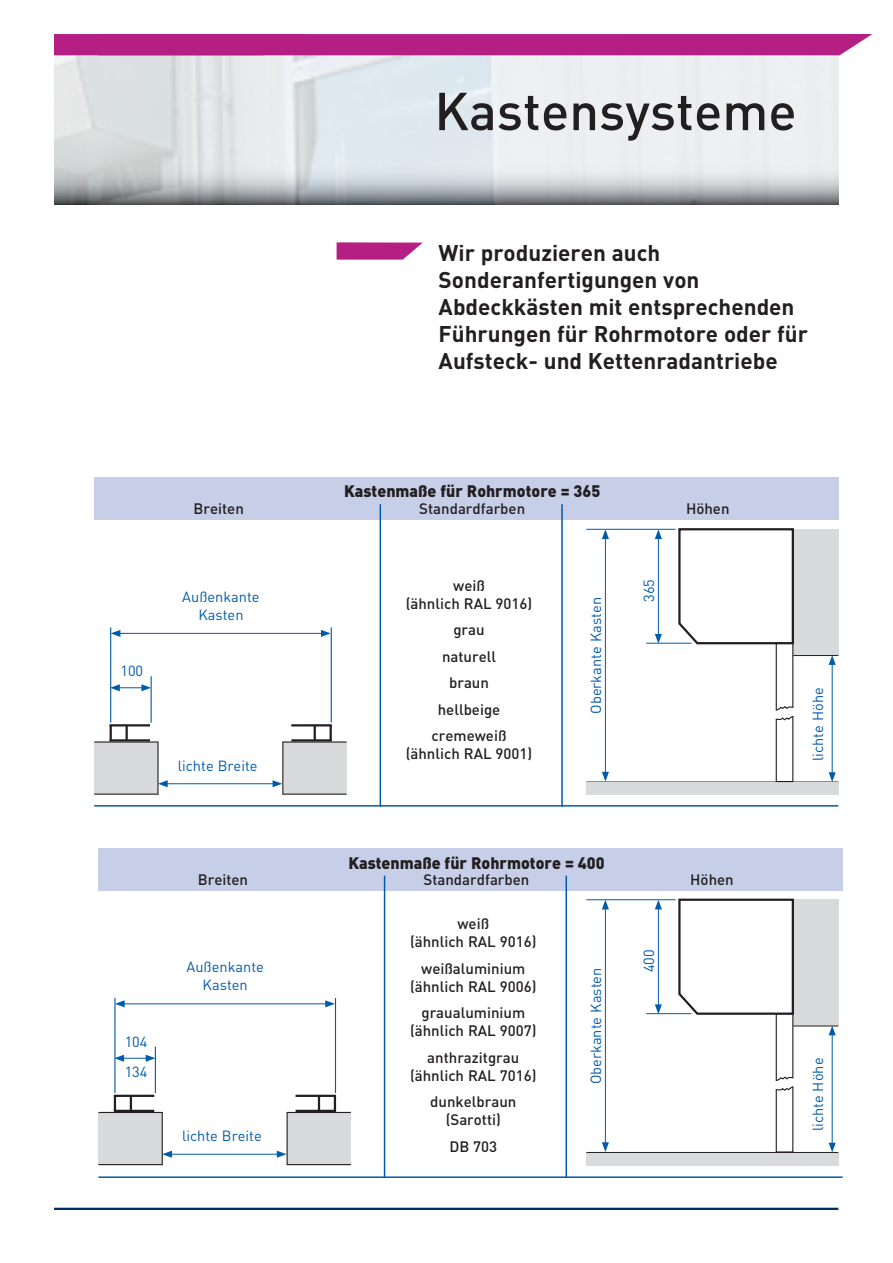
<style>
.page{position:relative;width:893px;height:1263px;background:#fff}
.page>*{position:absolute;margin:0;border:0;box-sizing:border-box;transform-origin:0 0}
.t1{font:500 52.5px "DIN";color:#231f20}
.t2{font:700 22.5px/27px "DIN";color:#231f20}
.t3{font:900 16.5px "DIN";color:#231f20}
.t4{font:500 15px/18px "DIN";color:#231f20;text-align:center}
.t5{font:14.55px/18px "DIN";color:#015aaa;text-align:center}
</style>
<div class="page">
<svg style="left:337px;top:242px;width:86px;height:18px;background:#c04296"></svg>
<hr style="left:54px;top:1208px;width:784px;height:2px;background:#002d66">
<svg style="left:54px;top:55px;width:784px;height:149px;background:#d8dcdf"></svg>
<div style="left:54px;top:34px;width:818px;height:21px;background:#b51e83"></div>
<div style="left:94px;top:477px;width:744px;height:43px;background:#c7cee8"></div>
<hr style="left:380px;top:504px;width:1px;height:302px;background:#015aaa">
<hr style="left:94px;top:805px;width:744px;height:1px;background:#015aaa">
<hr style="left:561px;top:504px;width:2px;height:302px;background:#015aaa">
<div style="left:98px;top:849px;width:745px;height:42px;background:#c7cee8"></div>
<hr style="left:384px;top:875px;width:1px;height:303px;background:#015aaa">
<hr style="left:98px;top:1176px;width:745px;height:2px;background:#015aaa">
<hr style="left:565px;top:875px;width:2px;height:303px;background:#015aaa">
<hr style="left:165px;top:783px;width:110px;height:1px;background:#015aaa">
<svg style="left:273px;top:780px;width:9px;height:7px"></svg>
<svg style="left:159px;top:780px;width:9px;height:7px"></svg>
<hr style="left:118px;top:633px;width:205px;height:1px;background:#015aaa">
<svg style="left:321px;top:630px;width:10px;height:7px"></svg>
<svg style="left:111px;top:630px;width:9px;height:7px"></svg>
<div style="left:94px;top:742px;width:64px;height:51px;background:#d9dadc"></div>
<div style="left:283px;top:742px;width:63px;height:51px;background:#d9dadc"></div>
<hr style="left:110px;top:627px;width:1px;height:95px;background:#015aaa">
<hr style="left:331px;top:627px;width:1px;height:95px;background:#015aaa">
<svg style="left:110px;top:684px;width:41px;height:7px"></svg>
<hr style="left:151px;top:676px;width:1px;height:46px;background:#015aaa">
<hr style="left:110px;top:739px;width:40px;height:2px;background:#231f20">
<hr style="left:110px;top:724px;width:40px;height:2px;background:#231f20">
<svg style="left:110px;top:726px;width:2px;height:13px"></svg>
<svg style="left:126px;top:726px;width:2px;height:14px"></svg>
<hr style="left:291px;top:739px;width:41px;height:2px;background:#231f20">
<hr style="left:291px;top:724px;width:41px;height:2px;background:#231f20">
<svg style="left:330px;top:726px;width:2px;height:14px"></svg>
<svg style="left:314px;top:726px;width:2px;height:13px"></svg>
<hr style="left:94px;top:741px;width:64px;height:1px;background:#231f20">
<hr style="left:94px;top:793px;width:64px;height:2px;background:#231f20">
<hr style="left:157px;top:741px;width:2px;height:54px;background:#231f20">
<hr style="left:282px;top:741px;width:1px;height:54px;background:#231f20">
<hr style="left:283px;top:741px;width:64px;height:1px;background:#231f20">
<hr style="left:283px;top:793px;width:64px;height:2px;background:#231f20">
<div style="left:793px;top:529px;width:45px;height:126px;background:#d9dadc"></div>
<hr style="left:658px;top:537px;width:1px;height:99px;background:#015aaa">
<svg style="left:655px;top:530px;width:7px;height:9px"></svg>
<svg style="left:655px;top:634px;width:7px;height:9px"></svg>
<hr style="left:832px;top:662px;width:1px;height:113px;background:#015aaa">
<svg style="left:829px;top:656px;width:7px;height:9px"></svg>
<svg style="left:829px;top:772px;width:7px;height:9px"></svg>
<hr style="left:605px;top:537px;width:1px;height:237px;background:#015aaa">
<svg style="left:602px;top:530px;width:7px;height:9px"></svg>
<svg style="left:602px;top:772px;width:7px;height:9px"></svg>
<hr style="left:586px;top:529px;width:90px;height:1px;background:#015aaa">
<hr style="left:586px;top:781px;width:252px;height:1px;background:#231f20">
<hr style="left:646px;top:643px;width:45px;height:1px;background:#015aaa">
<hr style="left:793px;top:655px;width:45px;height:1px;background:#231f20">
<div style="left:586px;top:782px;width:252px;height:13px;background:#d9dadc"></div>
<svg style="left:677px;top:528px;width:118px;height:255px"></svg>
<hr style="left:170px;top:1154px;width:109px;height:1px;background:#015aaa">
<svg style="left:277px;top:1151px;width:10px;height:7px"></svg>
<svg style="left:163px;top:1151px;width:9px;height:7px"></svg>
<hr style="left:122px;top:1003px;width:206px;height:1px;background:#015aaa">
<svg style="left:325px;top:1000px;width:10px;height:7px"></svg>
<svg style="left:116px;top:1000px;width:9px;height:7px"></svg>
<div style="left:98px;top:1113px;width:64px;height:51px;background:#d9dadc"></div>
<div style="left:287px;top:1113px;width:64px;height:51px;background:#d9dadc"></div>
<hr style="left:114px;top:998px;width:2px;height:95px;background:#015aaa">
<hr style="left:335px;top:998px;width:1px;height:95px;background:#015aaa">
<svg style="left:114px;top:1055px;width:41px;height:7px"></svg>
<hr style="left:155px;top:1047px;width:1px;height:46px;background:#015aaa">
<hr style="left:114px;top:1110px;width:40px;height:2px;background:#231f20">
<hr style="left:114px;top:1095px;width:40px;height:2px;background:#231f20">
<svg style="left:114px;top:1097px;width:2px;height:13px"></svg>
<svg style="left:130px;top:1097px;width:2px;height:13px"></svg>
<hr style="left:296px;top:1110px;width:40px;height:2px;background:#231f20">
<hr style="left:296px;top:1095px;width:40px;height:2px;background:#231f20">
<svg style="left:334px;top:1097px;width:2px;height:13px"></svg>
<svg style="left:318px;top:1097px;width:2px;height:13px"></svg>
<hr style="left:98px;top:1112px;width:64px;height:1px;background:#231f20">
<hr style="left:98px;top:1164px;width:64px;height:1px;background:#231f20">
<hr style="left:162px;top:1112px;width:1px;height:53px;background:#231f20">
<hr style="left:287px;top:1112px;width:1px;height:53px;background:#231f20">
<hr style="left:287px;top:1112px;width:64px;height:1px;background:#231f20">
<hr style="left:287px;top:1164px;width:64px;height:1px;background:#231f20">
<div style="left:793px;top:900px;width:45px;height:126px;background:#d9dadc"></div>
<hr style="left:658px;top:907px;width:1px;height:100px;background:#015aaa">
<svg style="left:655px;top:900px;width:7px;height:9px"></svg>
<svg style="left:655px;top:1004px;width:7px;height:9px"></svg>
<hr style="left:832px;top:1033px;width:1px;height:112px;background:#015aaa">
<svg style="left:829px;top:1026px;width:7px;height:9px"></svg>
<svg style="left:829px;top:1143px;width:7px;height:9px"></svg>
<hr style="left:605px;top:907px;width:1px;height:238px;background:#015aaa">
<svg style="left:602px;top:900px;width:7px;height:9px"></svg>
<svg style="left:602px;top:1142px;width:7px;height:10px"></svg>
<hr style="left:586px;top:899px;width:90px;height:1px;background:#015aaa">
<hr style="left:586px;top:1152px;width:252px;height:1px;background:#231f20">
<hr style="left:646px;top:1013px;width:45px;height:1px;background:#015aaa">
<hr style="left:793px;top:1025px;width:45px;height:1px;background:#231f20">
<div style="left:586px;top:1153px;width:252px;height:12px;background:#d9dadc"></div>
<svg style="left:677px;top:898px;width:118px;height:254px"></svg>
<h1 class="t1" style="left:434px;top:78px;width:364px">Kastensysteme</h1>
<h2 class="t2" style="left:439px;top:239px;width:371px">Wir produzieren auch<br>Sonderanfertigungen von<br>Abdeckkästen mit entsprechenden<br>Führungen für Rohrmotore oder für<br>Aufsteck- und Kettenradantriebe</h2>
<p class="t5" style="left:120px;top:662px;width:24px">100</p>
<p class="t3" style="left:344px;top:480px;width:258px">Kastenmaße für Rohrmotore = 365</p>
<p class="t4" style="left:194px;top:499px;width:52px">Breiten</p>
<p class="t4" style="left:419px;top:499px;width:107px">Standardfarben</p>
<p class="t4" style="left:686px;top:499px;width:45px">Höhen</p>
<p class="t5" style="left:182px;top:587px;width:79px">Außenkante<br>Kasten</p>
<p class="t5" style="left:178px;top:756px;width:81px">lichte Breite</p>
<p class="t4" style="left:406px;top:576px;width:128px">weiß<br>(ähnlich RAL 9016)</p>
<p class="t4" style="left:432px;top:616px;width:76px;line-height:26.5px">grau naturell braun hellbeige cremeweiß</p>
<p class="t4" style="left:406px;top:744px;width:128px">(ähnlich RAL 9001)</p>
<p class="t5" style="left:587px;top:714px;width:118px;rotate:-90deg">Oberkante Kasten</p>
<p class="t5" style="left:640px;top:602px;width:24px;rotate:-90deg">365</p>
<p class="t5" style="left:125px;top:1026px;width:24px;line-height:30.5px;text-align:left">104<br>134</p>
<p class="t3" style="left:348px;top:852px;width:258px">Kastenmaße für Rohrmotore = 400</p>
<p class="t4" style="left:198px;top:870px;width:52px">Breiten</p>
<p class="t4" style="left:423px;top:870px;width:107px">Standardfarben</p>
<p class="t4" style="left:690px;top:870px;width:45px">Höhen</p>
<p class="t5" style="left:187px;top:958px;width:79px">Außenkante<br>Kasten</p>
<p class="t5" style="left:182px;top:1127px;width:81px">lichte Breite</p>
<p class="t4" style="left:410px;top:914px;width:128px">weiß<br>(ähnlich RAL 9016)</p>
<p class="t4" style="left:410px;top:958px;width:128px">weißaluminium (ähnlich RAL 9006)</p>
<p class="t4" style="left:410px;top:1003px;width:128px">graualuminium (ähnlich RAL 9007)</p>
<p class="t4" style="left:410px;top:1047px;width:128px">anthrazitgrau (ähnlich RAL 7016)</p>
<p class="t4" style="left:430px;top:1092px;width:88px">dunkelbraun (Sarotti)</p>
<p class="t4" style="left:449px;top:1136px;width:49px">DB 703</p>
<p class="t5" style="left:587px;top:1084px;width:118px;rotate:-90deg">Oberkante Kasten</p>
<p class="t5" style="left:640px;top:972px;width:24px;rotate:-90deg">400</p>
<p class="t5" style="left:808px;top:761px;width:75px;rotate:-90deg">lichte Höhe</p>
<p class="t5" style="left:808px;top:1131px;width:75px;rotate:-90deg">lichte Höhe</p>
</div>
